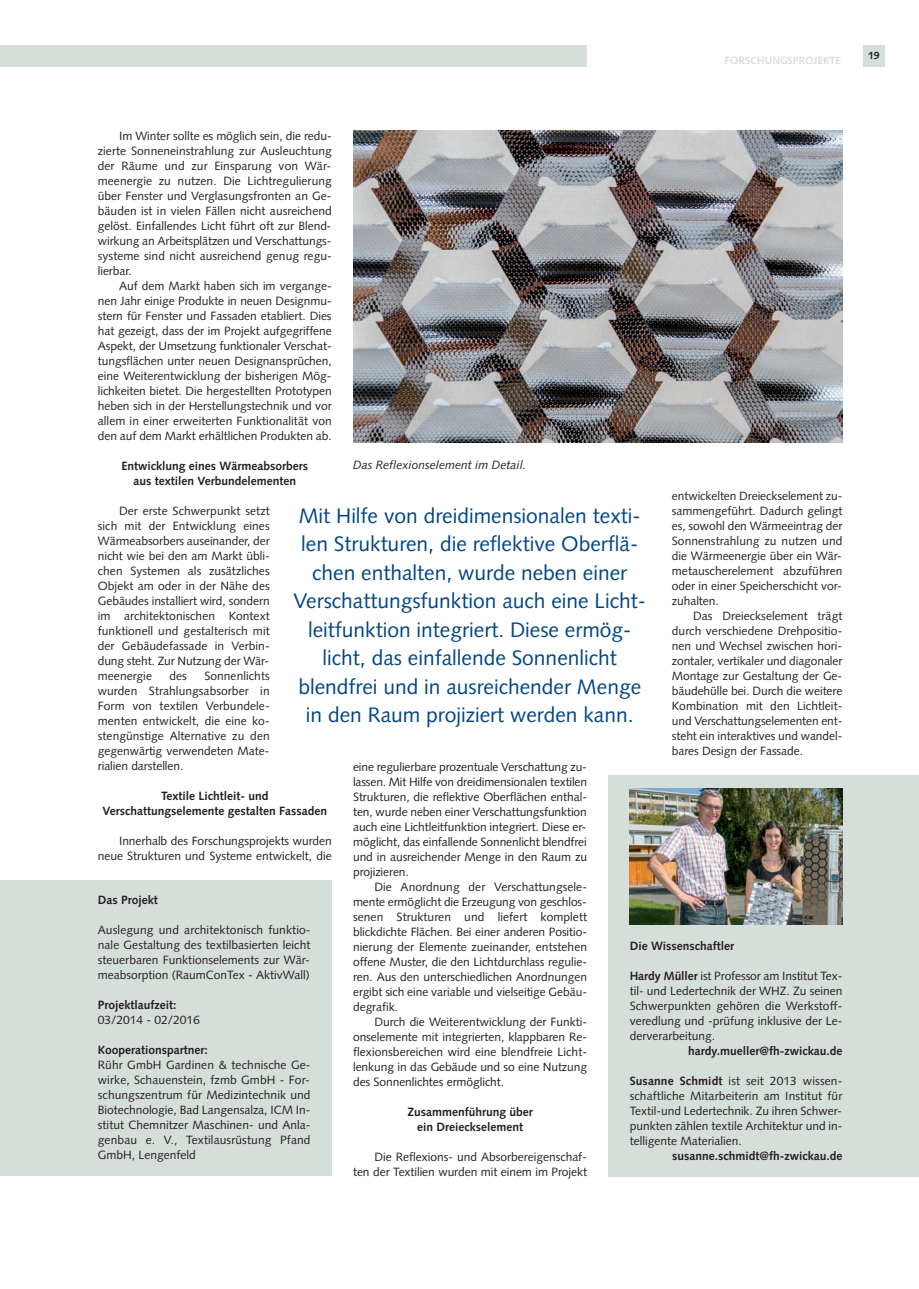
<style>
.page{position:relative;width:919px;height:1289px;background:#fff}
.page>*{position:absolute;margin:0;border:0;box-sizing:border-box;transform-origin:0 0}
.t1{font:21px/28.5px "Syntax";color:#004684;text-align:center}
.t2{font:12px/15px "Syntax";letter-spacing:-.005em;color:#231f20;text-align:justify}
.t3{font:700 12px/15px "Syntax";color:#231f20;text-align:center}
.t4{font:italic 12px "Syntax";color:#231f20}
.t5{font:700 10.5px "Syntax";color:#d6ded9}
.t6{font:700 10.5px "Syntax";color:#231f20}
.s1{font-weight:700}
</style>
<div class="page">
<div style="left:863px;top:45px;width:21px;height:22px;background:#d6ded9"></div>
<div style="left:0;top:45px;width:587px;height:22px;background:#d6ded9"></div>
<div style="left:608px;top:775px;width:310px;height:402px;background:#d6ded9"></div>
<img style="left:629px;top:788px;width:213px;height:136px">
<div style="left:0;top:880px;width:332px;height:296px;background:#d6ded9"></div>
<img style="left:353px;top:131px;width:489px;height:311px">
<p class="t5" style="left:724px;top:54px;width:118px">FORSCHUNGSPROJEKTE</p>
<p class="t6" style="left:868px;top:49px;width:13px">19</p>
<p class="t2" style="left:98px;top:128px;width:235px;text-indent:21px">Im Winter sollte es möglich sein, die redu&shy;zierte Sonneneinstrahlung zur Ausleuchtung der Räume und zur Einsparung von Wär&shy;meenergie zu nutzen. Die Lichtregulierung über Fenster und Verglasungsfronten an Ge&shy;bäuden ist in vielen Fällen nicht ausreichend gelöst. Einfallendes Licht führt oft zur Blend&shy;wirkung an Arbeitsplätzen und Verschattungs&shy;systeme sind nicht ausreichend genug regu&shy;lierbar.</p>
<p class="t2" style="left:98px;top:278px;width:235px;text-indent:21px">Auf dem Markt haben sich im vergange&shy;nen Jahr einige Produkte in neuen Designmu&shy;stern für Fenster und Fassaden etabliert. Dies hat gezeigt, dass der im Projekt aufgegriffene Aspekt, der Umsetzung funktionaler Verschat&shy;tungsflächen unter neuen Designansprüchen, eine Weiterentwicklung der bisherigen Mög&shy;lichkeiten bietet. Die hergestellten Prototypen heben sich in der Herstellungstechnik und vor allem in einer erweiterten Funktionalität von den auf dem Markt erhältlichen Produkten ab.</p>
<p class="t3" style="left:121px;top:458px;width:188px">Entwicklung eines Wärmeabsorbers aus textilen Verbundelementen</p>
<p class="t2" style="left:98px;top:503px;width:173px;text-indent:21px">Der erste Schwerpunkt setzt sich mit der Entwicklung eines Wärmeabsorbers auseinander, der nicht wie bei den am Markt übli&shy;chen Systemen als zusätzliches Objekt am oder in der Nähe des Gebäudes installiert wird, sondern im architektonischen Kontext funktionell und gestalterisch mit der Gebäudefassade in Verbin&shy;dung steht. Zur Nutzung der Wär&shy;meenergie</p>
<p class="t4" style="left:353px;top:457px;width:175px">Das Reflexionselement im Detail.</p>
<p class="t2" style="left:671px;top:488px;width:172px">entwickelten Dreieckselement zu&shy;sammengeführt. Dadurch gelingt es, sowohl den Wärmeeintrag der Sonnenstrahlung zu nutzen und die Wärmeenergie über ein Wär&shy;metauscherelement abzuführen oder in einer Speicherschicht vor&shy;zuhalten.</p>
<p class="t2" style="left:671px;top:608px;width:172px;text-indent:21px">Das Dreieckselement trägt durch verschiedene Drehpositio&shy;nen und Wechsel zwischen hori&shy;zontaler, vertikaler und diagonaler Montage zur Gestaltung der Ge&shy;bäudehülle bei. Durch die weitere Kombination mit den Lichtleit&shy;und Verschattungselementen ent&shy;steht ein interaktives und wandel&shy;bares Design der Fassade.</p>
<p class="t1" style="left:293px;top:501px;width:354px">Mit Hilfe von dreidimensionalen texti&shy;len Strukturen, die reflektive Oberflä&shy;chen enthalten, wurde neben einer Verschattungsfunktion auch eine Licht&shy;leitfunktion integriert. Diese ermög&shy;licht, das einfallende Sonnenlicht blendfrei und in ausreichender Menge in den Raum projiziert werden kann.</p>
<p class="t2" style="left:98px;top:668px;width:173px;text-indent:106px">Sonnenlichts wurden Strahlungsabsorber in Form von textilen Verbundele&shy;menten entwickelt, die eine ko&shy;stengünstige Alternative zu den gegenwärtig verwendeten Mate&shy;rialien darstellen.</p>
<p class="t3" style="left:102px;top:788px;width:226px">Textile Lichtleit- und<br>Verschattungselemente gestalten Fassaden</p>
<p class="t2" style="left:98px;top:833px;width:235px;text-align:right">Innerhalb des Forschungsprojekts wurden neue Strukturen und Systeme entwickelt, die</p>
<p class="t2" style="left:169px;top:668px;width:19px">des</p>
<p class="t2" style="left:353px;top:759px;width:235px">eine regulierbare prozentuale Verschattung zu&shy;lassen. Mit Hilfe von dreidimensionalen textilen Strukturen, die reflektive Oberflächen enthal&shy;ten, wurde neben einer Verschattungsfunktion auch eine Lichtleitfunktion integriert. Diese er&shy;möglicht, das einfallende Sonnenlicht blendfrei und in ausreichender Menge in den Raum zu projizieren.</p>
<p class="t2" style="left:353px;top:879px;width:235px;text-indent:21px">Die Anordnung der Verschattungsele&shy;mente ermöglicht die Erzeugung von geschlos&shy;senen Strukturen und liefert komplett blickdichte Flächen. Bei einer anderen Positio&shy;nierung der Elemente zueinander, entstehen offene Muster, die den Lichtdurchlass regulie&shy;ren. Aus den unterschiedlichen Anordnungen ergibt sich eine variable und vielseitige Gebäu&shy;degrafik.</p>
<p class="t2" style="left:353px;top:1014px;width:235px;text-indent:21px">Durch die Weiterentwicklung der Funkti&shy;onselemente mit integrierten, klappbaren Re&shy;flexionsbereichen wird eine blendfreie Licht&shy;lenkung in das Gebäude und so eine Nutzung des Sonnenlichtes ermöglicht.</p>
<p class="t3" style="left:407px;top:1104px;width:127px">Zusammenführung über ein Dreieckselement</p>
<p class="t2" style="left:353px;top:1149px;width:235px;text-align:right">Die Reflexions- und Absorbereigenschaf-<br>ten der Textilien wurden mit einem im Projekt</p>
<p class="t3" style="left:98px;top:892px;width:61px">Das Projekt</p>
<p class="t2" style="left:98px;top:922px;width:214px">Auslegung und architektonisch funktio&shy;nale Gestaltung des textilbasierten leicht steuerbaren Funktionselements zur Wär&shy;meabsorption (RaumConTex - AktivWall)</p>
<p class="t3" style="left:98px;top:997px;width:80px">Projektlaufzeit:</p>
<p class="t2" style="left:98px;top:1012px;width:104px">03/2014 - 02/2016</p>
<p class="t3" style="left:98px;top:1042px;width:112px">Kooperationspartner:</p>
<p class="t2" style="left:98px;top:1057px;width:214px">Rühr GmbH Gardinen &amp; technische Ge&shy;wirke, Schauenstein, fzmb GmbH - For&shy;schungszentrum für Medizintechnik und Biotechnologie, Bad Langensalza, ICM In&shy;stitut Chemnitzer Maschinen- und Anla&shy;genbau e. V., Textilausrüstung Pfand GmbH, Lengenfeld</p>
<p class="t3" style="left:629px;top:938px;width:106px">Die Wissenschaftler</p>
<p class="t2" style="left:629px;top:968px;width:214px"><span class="s1">Hardy Müller</span> ist Professor am Institut Tex&shy;til- und Ledertechnik der WHZ. Zu seinen Schwerpunkten gehören die Werkstoff&shy;veredlung und -prüfung inklusive der Le&shy;derverarbeitung.</p>
<p class="t3" style="left:688px;top:1043px;width:156px">hardy.mueller@fh-zwickau.de</p>
<p class="t2" style="left:629px;top:1073px;width:214px"><span class="s1">Susanne Schmidt</span> ist seit 2013 wissen&shy;schaftliche Mitarbeiterin am Institut für Textil-und Ledertechnik. Zu ihren Schwer&shy;punkten zählen textile Architektur und in&shy;telligente Materialien.</p>
<p class="t3" style="left:672px;top:1148px;width:172px">susanne.schmidt@fh-zwickau.de</p>
</div>
